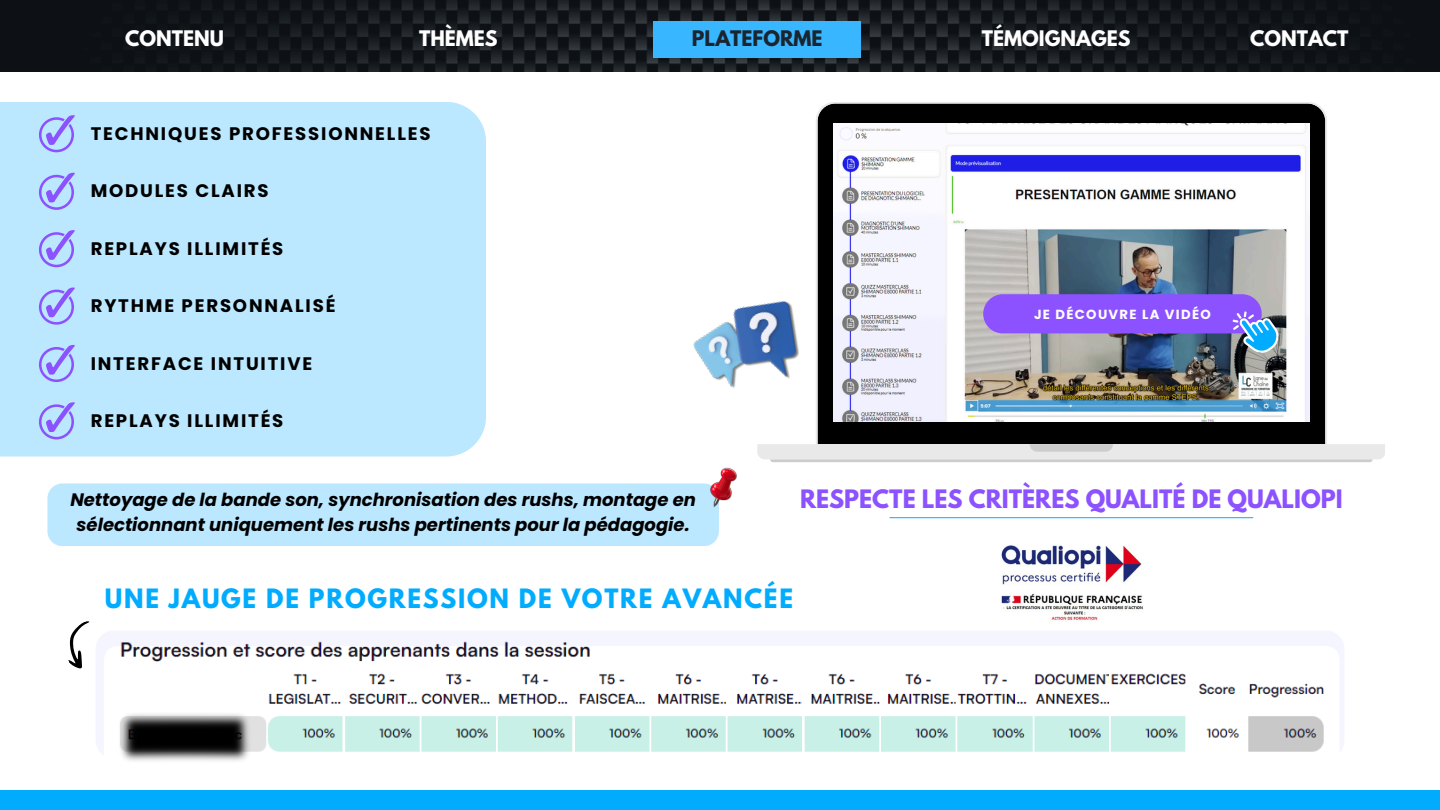
<style>
.page{position:relative;width:1440px;height:810px;background:#fff}
.page>*{position:absolute;margin:0;border:0;box-sizing:border-box;transform-origin:0 0}
.t1{font:700 23.6px "League Spartan";letter-spacing:.075em;color:#01acff}
.t2{font:700 22.5px "League Spartan";color:#8c52ff}
.t3{font:700 19px "League Spartan";color:#fff}
.t4{font:700 19px "League Spartan";color:#1b252f}
.t5{font:700 18.1px "Poppins";letter-spacing:.1em;color:#000}
.t6{font:italic 700 18px/24.8px "Poppins";color:#000;text-align:center}
.t7{font:700 13.2px "Poppins";letter-spacing:.1em;color:#fff}
</style>
<div class="page">
<svg style="left:757px;top:102px;width:628px;height:357px"></svg>
<svg style="left:1030px;top:444px;width:83px;height:8px"></svg>
<svg style="left:770px;top:459px;width:603px;height:3px"></svg>
<img style="left:833px;top:124px;width:477px;height:298px">
<div style="left:0;top:102px;width:486px;height:355px;background:#bbe8ff"></div>
<div style="left:47px;top:483px;width:672px;height:63px;background:#bbe8ff;border-radius:15px"></div>
<svg style="left:39px;top:115px;width:36px;height:37px"></svg>
<svg style="left:39px;top:173px;width:36px;height:37px"></svg>
<svg style="left:39px;top:230px;width:36px;height:37px"></svg>
<svg style="left:39px;top:288px;width:36px;height:37px"></svg>
<svg style="left:39px;top:345px;width:36px;height:37px"></svg>
<svg style="left:39px;top:402px;width:36px;height:37px"></svg>
<hr style="left:890px;top:517px;width:363px;height:1px;background:#01acff">
<div style="left:0;top:790px;width:1440px;height:20px;background:#01acff"></div>
<div style="left:983px;top:294px;width:279px;height:39px;background:#8c52ff;border-radius:20px"></div>
<svg style="left:1232px;top:311px;width:49px;height:44px"></svg>
<img style="left:0;top:0;width:1440px;height:72px">
<div style="left:654px;top:21px;width:207px;height:36px;background:#38b6ff"></div>
<img style="left:96px;top:631px;width:1248px;height:127px;border-radius:18px">
<img style="left:117px;top:711px;width:135px;height:50px">
<svg style="left:68px;top:621px;width:37px;height:51px"></svg>
<img style="left:693px;top:290px;width:125px;height:118px">
<img style="left:1001px;top:545px;width:142px;height:75px">
<img style="left:709px;top:467px;width:28px;height:40px">
<p class="t3" style="left:125px;top:29px;width:100px">CONTENU</p>
<h2 class="t3" style="left:419px;top:29px;width:80px">THÈMES</h2>
<h2 class="t4" style="left:692px;top:29px;width:132px">PLATEFORME</h2>
<h2 class="t3" style="left:982px;top:29px;width:150px">TÉMOIGNAGES</h2>
<p class="t3" style="left:1250px;top:29px;width:100px">CONTACT</p>
<h2 class="t5" style="left:91px;top:121px;width:341px">TECHNIQUES PROFESSIONNELLES</h2>
<p class="t5" style="left:91px;top:178px;width:180px">MODULES CLAIRS</p>
<h2 class="t5" style="left:91px;top:236px;width:194px">REPLAYS ILLIMITÉS</h2>
<p class="t5" style="left:91px;top:293px;width:246px">RYTHME PERSONNALISÉ</p>
<h2 class="t5" style="left:91px;top:351px;width:223px">INTERFACE INTUITIVE</h2>
<p class="t5" style="left:91px;top:408px;width:194px">REPLAYS ILLIMITÉS</p>
<h2 class="t7" style="left:1034px;top:305px;width:178px">JE DÉCOUVRE LA VIDÉO</h2>
<p class="t6" style="left:70px;top:487px;width:627px">Nettoyage de la bande son, synchronisation des rushs, montage en sélectionnant uniquement les rushs pertinents pour la pédagogie.</p>
<h2 class="t2" style="left:800px;top:487px;width:544px">RESPECTE LES CRITÈRES QUALITÉ DE QUALIOPI</h2>
<p class="t1" style="left:105px;top:587px;width:690px">UNE JAUGE DE PROGRESSION DE VOTRE AVANCÉE</p>
</div>
